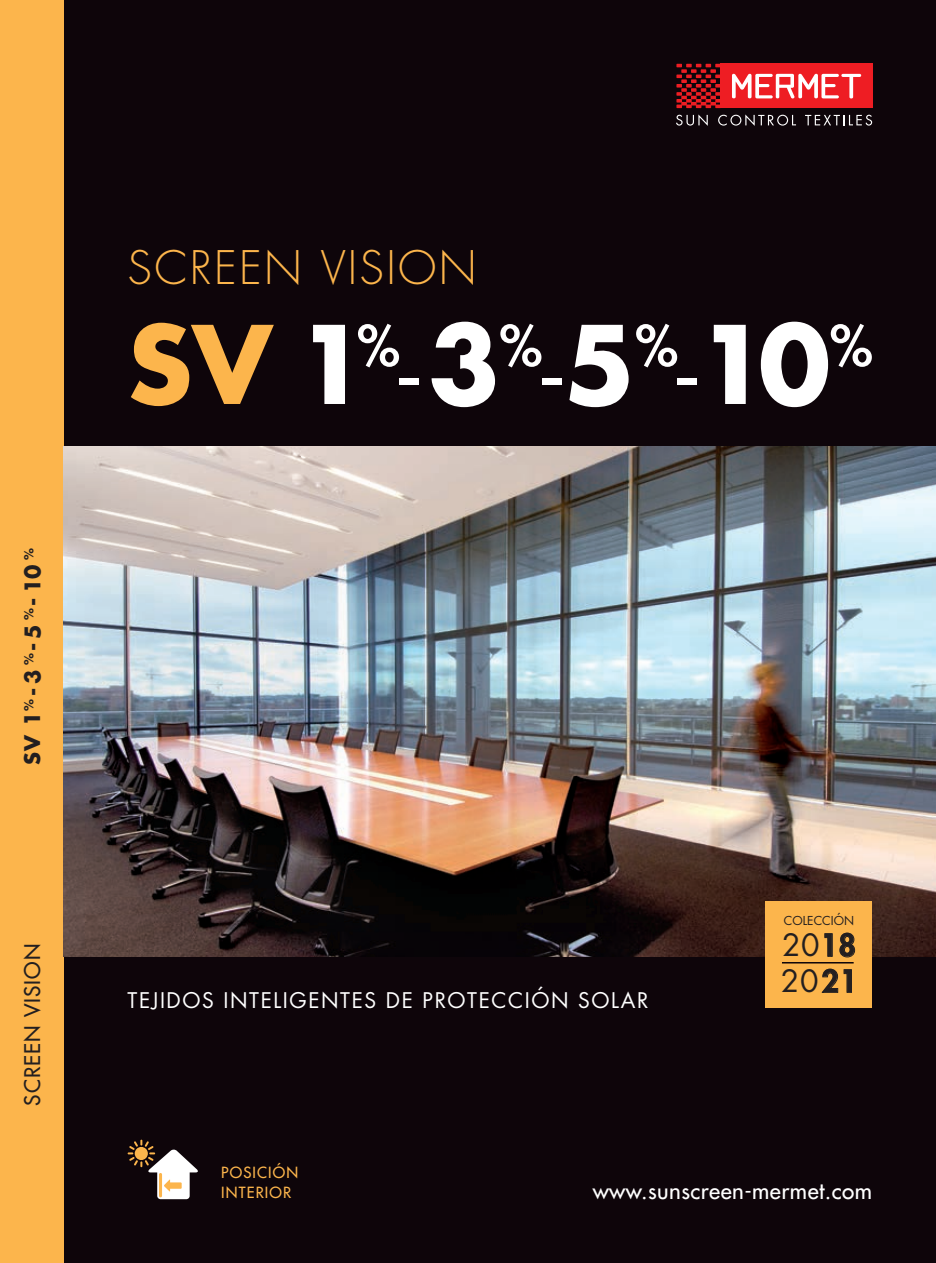
<style>
.page{position:relative;width:936px;height:1263px;background:#fff}
.page>*{position:absolute;margin:0;border:0;box-sizing:border-box;transform-origin:0 0}
.t1{font:700 105px "Futura";color:#fff}
.t2{font:300 45px "Futura";letter-spacing:.05em;color:#fcb54c}
.t3{font:30px "Futura";color:#231f20}
.t4{font:22.5px "Futura";letter-spacing:.02em;color:#fff}
.t5{font:21px "Futura";letter-spacing:.075em;color:#fff}
.t6{font:700 21px "Futura";color:#231f20}
.t7{font:21px "Futura";letter-spacing:.05em;color:#231f20}
.t8{font:15px "Futura";letter-spacing:.075em;color:#fcb54c}
.t9{font:12px "Futura";color:#231f20}
.s1{color:#fcb54c}
.s2{font-weight:400;font-size:93px}
.s3{font-weight:800}
</style>
<div class="page">
<div style="left:0;top:0;width:935px;height:1263px;background:#0e050a"></div>
<div style="left:720px;top:64px;width:152px;height:44px;background:#ee1d23"></div>
<svg style="left:676px;top:64px;width:44px;height:44px"></svg>
<svg style="left:732px;top:74px;width:129px;height:24px"></svg>
<svg style="left:676px;top:114px;width:31px;height:12px"></svg>
<svg style="left:718px;top:114px;width:78px;height:12px"></svg>
<svg style="left:805px;top:115px;width:67px;height:11px"></svg>
<div style="left:0;top:0;width:64px;height:1263px;background:#fcb54c"></div>
<img style="left:64px;top:446px;width:871px;height:511px">
<svg style="left:128px;top:1140px;width:70px;height:59px"></svg>
<div style="left:765px;top:901px;width:107px;height:107px;background:#fcb54c"></div>
<svg style="left:824px;top:933px;width:8px;height:24px"></svg>
<svg style="left:839px;top:932px;width:16px;height:26px"></svg>
<svg style="left:821px;top:968px;width:31px;height:25px"></svg>
<hr style="left:782px;top:962px;width:71px;height:1px;background:#0e050a">
<p class="t6" style="left:18px;top:765px;width:219px;rotate:-90deg">SV 1<sup>%</sup>-3<sup>%</sup>-5<sup>%</sup>-10<sup>%</sup></p>
<p class="t7" style="left:19px;top:1106px;width:163px;rotate:-90deg">SCREEN VISION</p>
<p class="t2" style="left:128px;top:239px;width:350px">SCREEN VISION</p>
<p class="t1" style="left:128px;top:292px;width:746px"><span class="s1">SV</span> 1<sup>%</sup><span class="s2">-</span>3<sup>%</sup><span class="s2">-</span>5<sup>%</sup><span class="s2">-</span>10<sup>%</sup></p>
<p class="t5" style="left:128px;top:985px;width:522px">TEJIDOS INTELIGENTES DE PROTECCIÓN SOLAR</p>
<p class="t9" style="left:783px;top:912px;width:72px">COLECCIÓN</p>
<p class="t3" style="left:782px;top:925px;width:75px">20<span class="s3">18</span></p>
<p class="t3" style="left:780px;top:961px;width:78px">20<span class="s3">21</span></p>
<p class="t8" style="left:221px;top:1163px;width:78px">POSICIÓN</p>
<p class="t8" style="left:221px;top:1182px;width:71px">INTERIOR</p>
<p class="t4" style="left:592px;top:1176px;width:281px">www.sunscreen-mermet.com</p>
</div>
